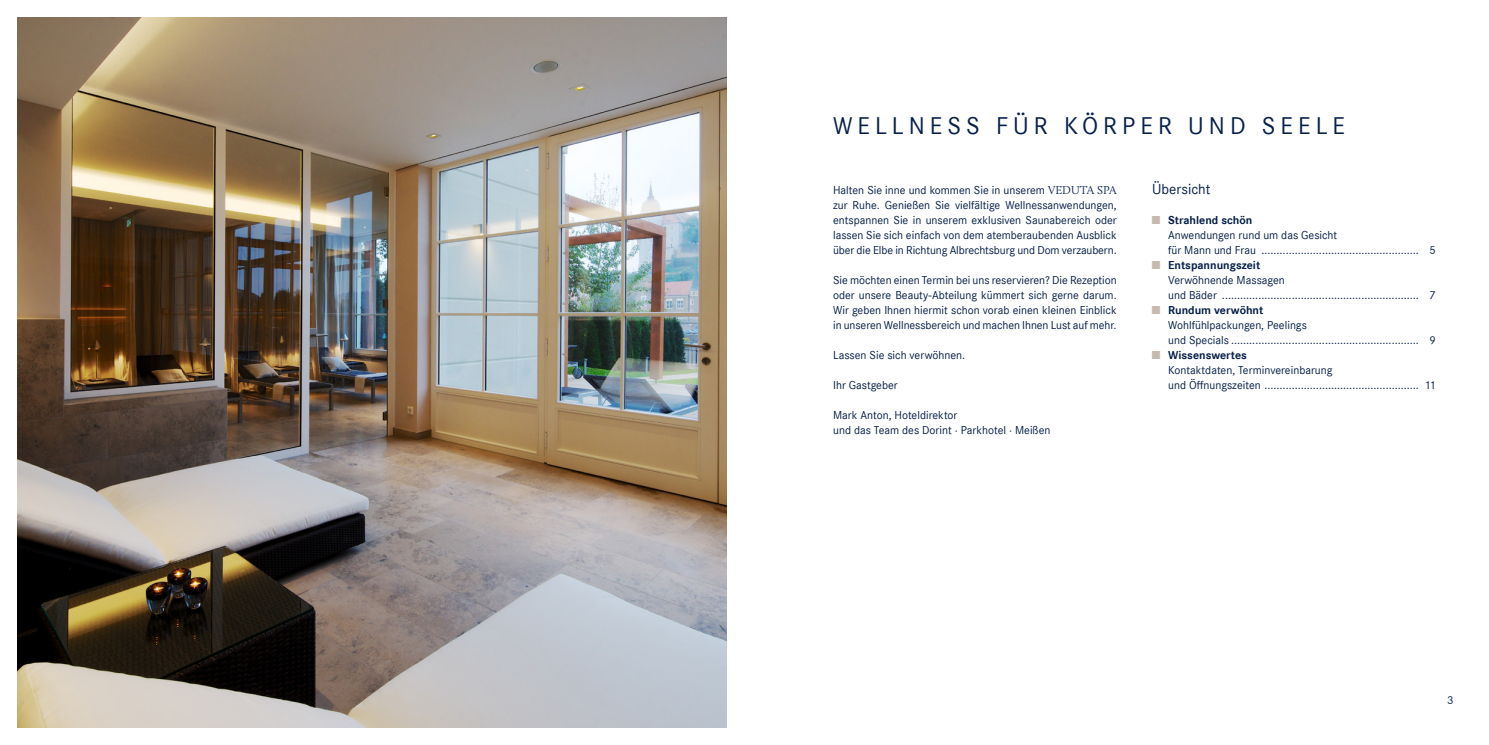
<style>
.page{position:relative;width:1489px;height:745px;background:#fff}
.page>*{position:absolute;margin:0;border:0;box-sizing:border-box;transform-origin:0 0}
.t1{font:25px "Corporate S";letter-spacing:.2em;color:#071f49}
.t2{font:15px "Corporate S";color:#071f49}
.t3{font:11.88px/15px "Corporate S";color:#071f49}
.s1{font-family:"Calluna";font-weight:300}
.s2{color:#c5baad}
.s3{font-weight:700}
</style>
<div class="page">
<img style="left:18px;top:18px;width:708px;height:708px">
<h1 class="t1" style="left:833px;top:111px;width:513px">WELLNESS FÜR KÖRPER UND SEELE</h1>
<p class="t3" style="left:833px;top:182px;width:285px;text-align:justify">Halten Sie inne und kommen Sie in unserem <span class="s1">VEDUTA SPA </span>zur Ruhe. Genießen Sie vielfältige Wellnessanwendungen, entspannen Sie in unserem exklusiven Saunabereich oder lassen Sie sich einfach von dem atemberaubenden Ausblick über die Elbe in Richtung Albrechtsburg und Dom verzaubern.</p>
<p class="t3" style="left:833px;top:272px;width:285px;text-align:justify">Sie möchten einen Termin bei uns reservieren? Die Rezeption oder unsere Beauty-Abteilung kümmert sich gerne darum.<br>Wir geben Ihnen hiermit schon vorab einen kleinen Einblick in unseren Wellnessbereich und machen Ihnen Lust auf mehr.</p>
<p class="t3" style="left:833px;top:347px;width:133px">Lassen Sie sich verwöhnen.</p>
<p class="t3" style="left:833px;top:377px;width:66px">Ihr Gastgeber</p>
<p class="t3" style="left:833px;top:407px;width:219px">Mark Anton, Hoteldirektor<br>und das Team des Dorint · Parkhotel · Meißen</p>
<p class="t2" style="left:1152px;top:180px;width:60px">Übersicht</p>
<p class="t3" style="left:1168px;top:212px;width:269px;text-indent:-16px"><span class="s2">■</span> <span class="s3">Strahlend schön<br></span>Anwendungen rund um das Gesicht<br>für Mann und Frau .................................................... 5</p>
<p class="t3" style="left:1168px;top:257px;width:269px;text-indent:-16px"><span class="s2">■</span> <span class="s3">Entspannungszeit<br></span>Verwöhnende Massagen<br>und Bäder ................................................................. 7</p>
<p class="t3" style="left:1168px;top:302px;width:269px;text-indent:-16px"><span class="s2">■</span> <span class="s3">Rundum verwöhnt<br></span>Wohlfühlpackungen, Peelings<br>und Specials .............................................................. 9</p>
<p class="t3" style="left:1168px;top:347px;width:269px;text-indent:-16px"><span class="s2">■</span> <span class="s3">Wissenswertes<br></span>Kontaktdaten, Terminvereinbarung<br>und Öffnungszeiten ................................................... 11</p>
<p class="t3" style="left:1446px;top:692px;width:8px">3</p>
</div>
